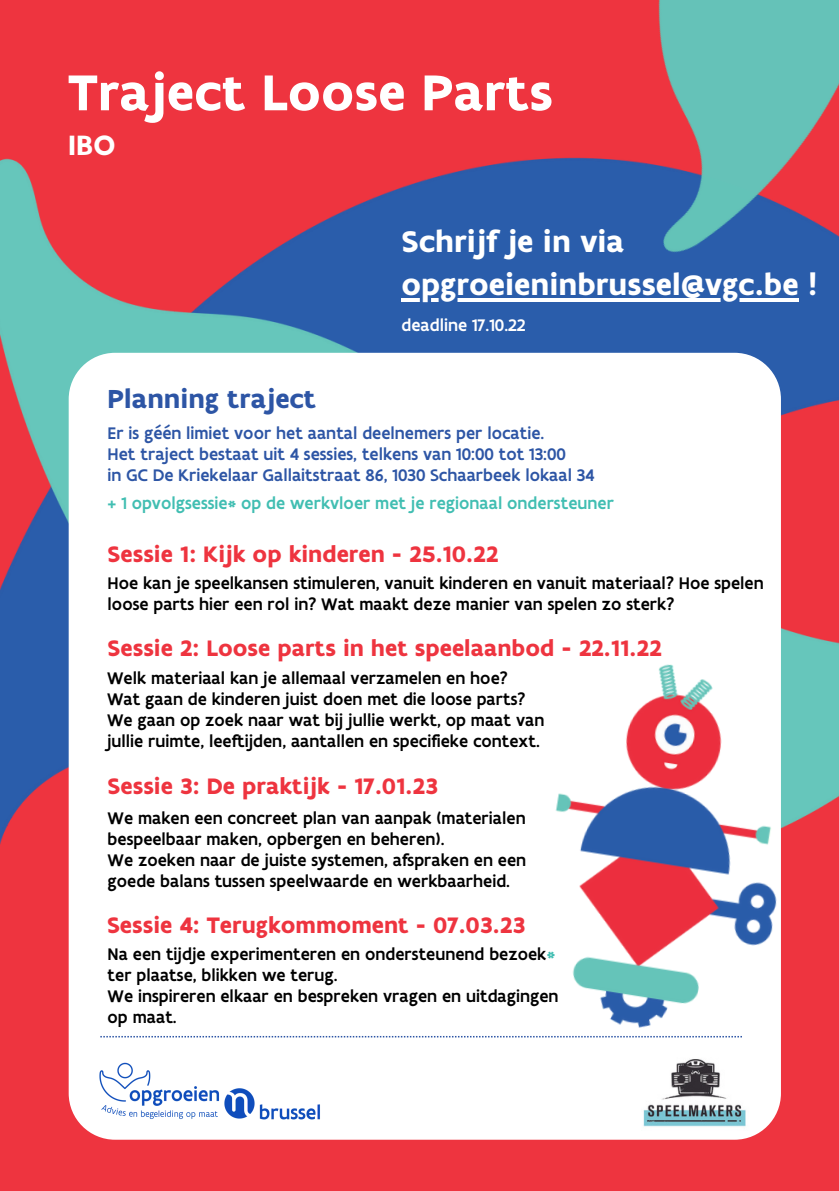
<style>
.page{position:relative;width:839px;height:1191px;background:#fff}
.page>*{position:absolute;margin:0;border:0;box-sizing:border-box;transform-origin:0 0}
.t1{font:700 54px "Flanders Art Sans";color:#fff}
.t2{font:700 32px/43.6px "Flanders Art Sans";color:#fff}
.t3{font:700 30px "Flanders Art Sans";color:#fff}
.t4{font:700 28px "Flanders Art Sans";color:#2d55a5}
.t5{font:700 24px "Flanders Art Sans";color:#ee343f}
.t6{font:500 18px/21px "Flanders Art Sans";color:#000}
.t7{font:500 18px/21px "Flanders Art Sans";color:#2d55a5}
.t8{font:500 18px "Flanders Art Sans";color:#41beb2}
.t9{font:500 18px "Flanders Art Sans";color:#fff}
.s1{color:#41beb2}
</style>
<div class="page">
<div style="left:0;top:0;width:838px;height:1191px;background:#ee343f"></div>
<img style="left:0;top:158px;width:838px;height:827px">
<div style="left:69px;top:353px;width:711px;height:787px;background:#fff;border-radius:46px"></div>
<svg style="left:100px;top:1036px;width:341px;height:1px"></svg>
<img style="left:312px;top:0;width:526px;height:323px">
<img style="left:441px;top:609px;width:387px;height:481px">
<img style="left:84px;top:1062px;width:252px;height:78px">
<img style="left:641px;top:1057px;width:108px;height:70px">
<h1 class="t1" style="left:68px;top:59px;width:486px">Traject Loose Parts</h1>
<h3 class="t3" style="left:68px;top:126px;width:49px">IBO</h3>
<h2 class="t2" style="left:401px;top:219px;width:417px">Schrijf je in via opgroeieninbrussel@vgc.be !</h2>
<p class="t9" style="left:401px;top:313px;width:126px">deadline 17.10.22</p>
<h3 class="t4" style="left:108px;top:382px;width:210px">Planning traject</h3>
<p class="t7" style="left:108px;top:422px;width:488px">Er is géén limiet voor het aantal deelnemers per locatie.<br>Het traject bestaat uit 4 sessies, telkens van 10:00 tot 13:00<br>in GC De Kriekelaar Gallaitstraat 86, 1030 Schaarbeek lokaal 34</p>
<p class="t8" style="left:108px;top:492px;width:508px">+ 1 opvolgsessie* op de werkvloer met je regionaal ondersteuner</p>
<h3 class="t5" style="left:108px;top:539px;width:392px">Sessie 1: Kijk op kinderen - 25.10.22</h3>
<p class="t6" style="left:108px;top:572px;width:657px">Hoe kan je speelkansen stimuleren, vanuit kinderen en vanuit materiaal? Hoe spelen loose parts hier een rol in? Wat maakt deze manier van spelen zo sterk?</p>
<h3 class="t5" style="left:108px;top:633px;width:555px">Sessie 2: Loose parts in het speelaanbod - 22.11.22</h3>
<p class="t6" style="left:107px;top:667px;width:439px">Welk materiaal kan je allemaal verzamelen en hoe?<br>Wat gaan de kinderen juist doen met die loose parts?<br>We gaan op zoek naar wat bij jullie werkt, op maat van jullie ruimte, leeftijden, aantallen en specifieke context.</p>
<h3 class="t5" style="left:108px;top:772px;width:332px">Sessie 3: De praktijk - 17.01.23</h3>
<p class="t6" style="left:108px;top:807px;width:420px">We maken een concreet plan van aanpak (materialen bespeelbaar maken, opbergen en beheren).<br>We zoeken naar de juiste systemen, afspraken en een goede balans tussen speelwaarde en werkbaarheid.</p>
<h3 class="t5" style="left:107px;top:910px;width:419px">Sessie 4: Terugkommoment - 07.03.23</h3>
<p class="t6" style="left:108px;top:943px;width:452px">Na een tijdje experimenteren en ondersteunend bezoek<span class="s1">* </span>ter plaatse, blikken we terug.<br>We inspireren elkaar en bespreken vragen en uitdagingen op maat.</p>
</div>
